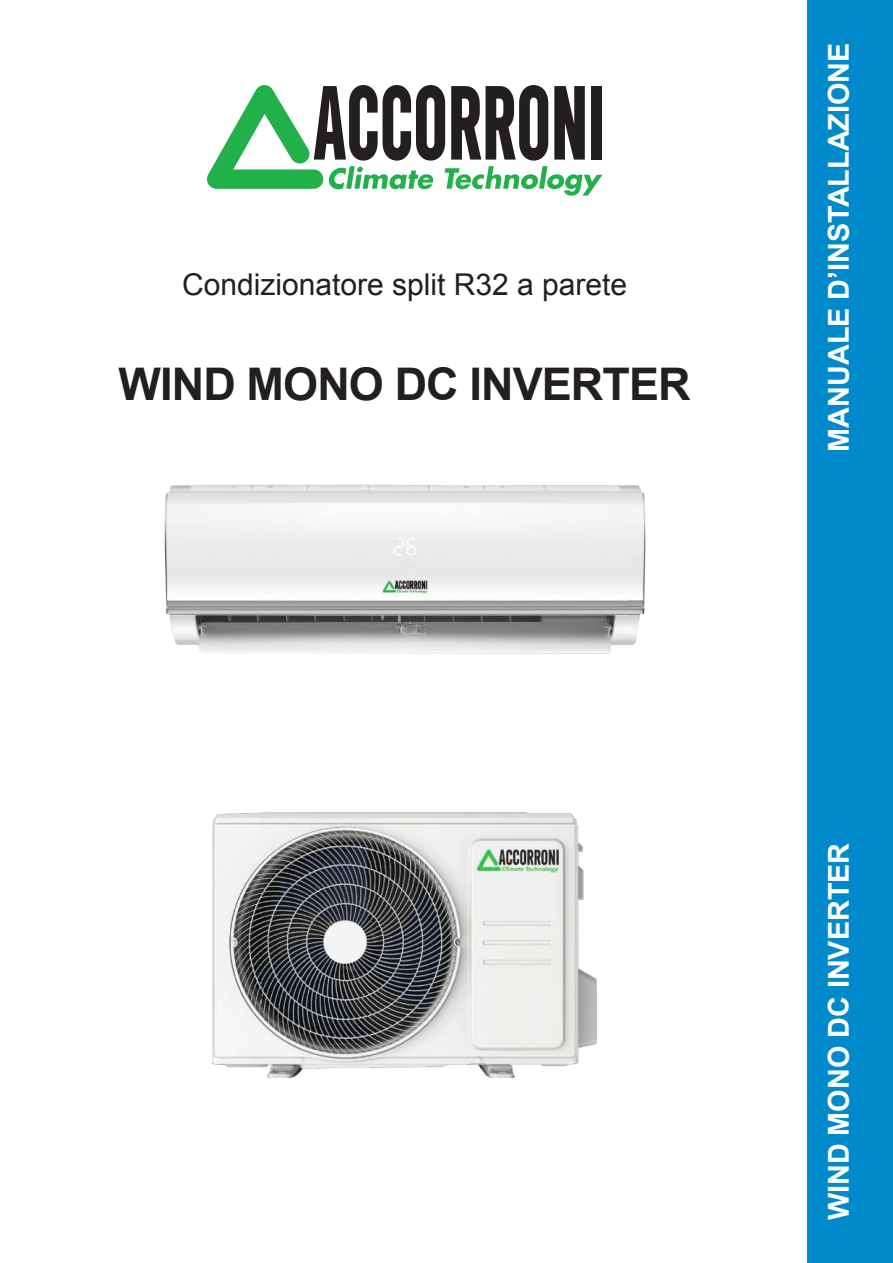
<style>
.page{position:relative;width:893px;height:1263px;background:#fff}
.page>*{position:absolute;margin:0;border:0;box-sizing:border-box;transform-origin:0 0}
.t1{font:700 45px "Arial";letter-spacing:-.02em;color:#231f20}
.t2{font:30px "Arial";color:#231f20}
.t3{font:700 28.8px "Arial";color:#fff}
</style>
<div class="page">
<div style="left:808px;top:0;width:85px;height:1263px;background:#008acc"></div>
<svg style="left:207px;top:85px;width:395px;height:111px"></svg>
<img style="left:164px;top:484px;width:482px;height:170px">
<img style="left:213px;top:812px;width:383px;height:266px">
<p class="t2" style="left:182px;top:265px;width:447px">Condizionatore split R32 a parete</p>
<h1 class="t1" style="left:119px;top:355px;width:573px">WIND MONO DC INVERTER</h1>
<p class="t3" style="left:820px;top:452px;width:411px;rotate:-90deg">MANUALE D’INSTALLAZIONE</p>
<p class="t3" style="left:820px;top:1220px;width:379px;rotate:-90deg">WIND MONO DC INVERTER</p>
</div>
